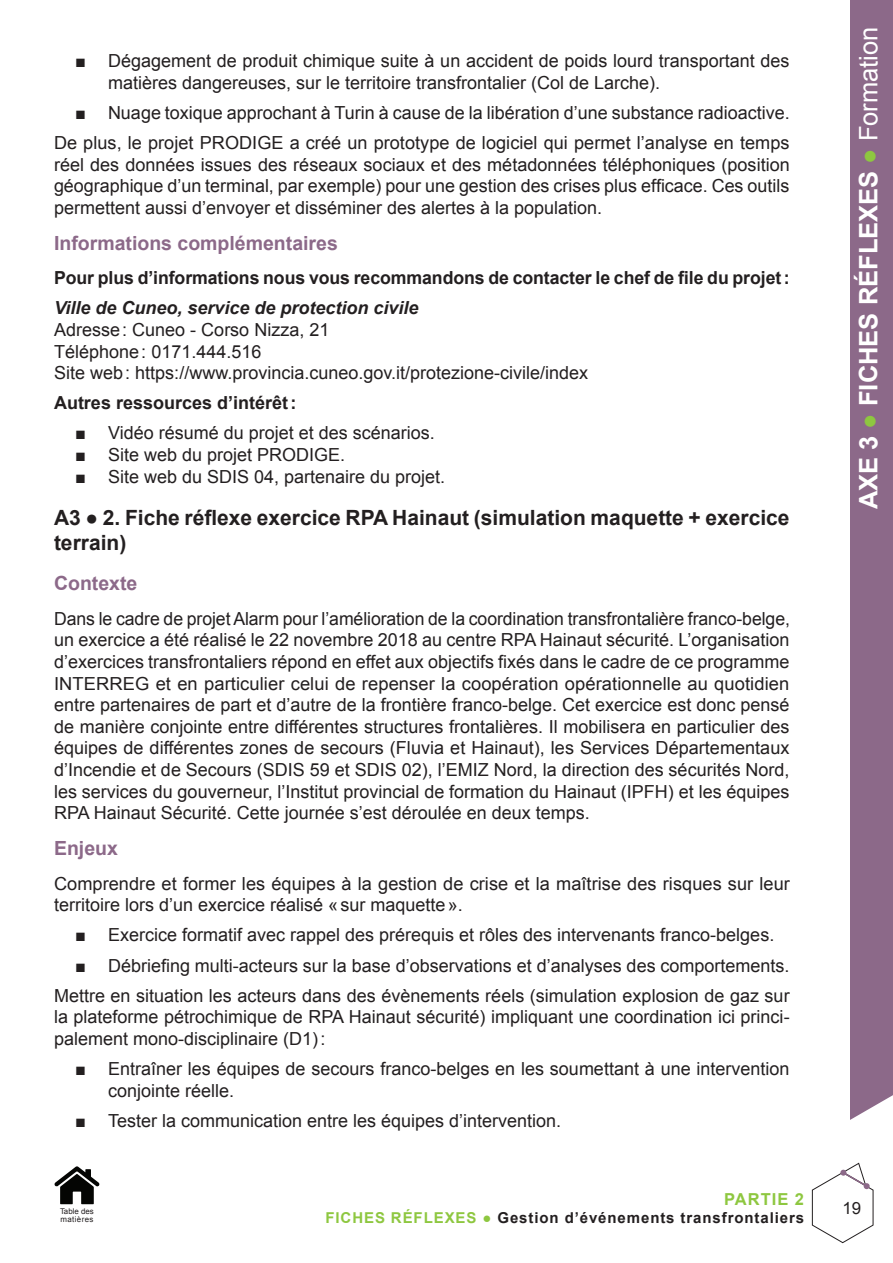
<style>
.page{position:relative;width:893px;height:1263px;background:#fff}
.page>*{position:absolute;margin:0;border:0;box-sizing:border-box;transform-origin:0 0}
.t1{font:700 25.5px "Arial";color:#fff}
.t2{font:25.5px "Arial";color:#fff}
.Titre_2{font:700 21px/25.2px "Arial";color:#231f20}
.Titre_3{font:700 19.5px "Arial";color:#8c6989}
.Bloc_texte{font:18px/21.6px "Arial";color:#231f20}
.Bloc_texte-2{font:700 18px "Arial";letter-spacing:-.005em;color:#231f20}
.Bloc_texte-3{font:italic 700 18px "Arial";color:#231f20}
.t3{font:16.8px "Arial";color:#231f20}
.t4{font:700 16.5px "Arial";letter-spacing:.06em;color:#8ec740}
.t5{font:700 15px "Arial";letter-spacing:.06em;color:#231f20}
.t6{font:7.95px/7.9px "Arial";letter-spacing:.05em;color:#231f20}
.s1{color:#8ec740}
.s2{font-weight:400;color:#8ec740}
.s3{font-weight:400}
</style>
<div class="page">
<svg style="left:811px;top:1162px;width:63px;height:81px"></svg>
<div style="left:840px;top:1169px;width:7px;height:7px;background:#8c6989;border-radius:50%"></div>
<div style="left:863px;top:1183px;width:7px;height:6px;background:#8c6989;border-radius:50%"></div>
<div style="left:822px;top:1187px;width:41px;height:41px;background:#fff;border-radius:50%"></div>
<div style="left:850px;top:0;width:43px;height:1121px;background:#8c6989"></div>
<svg style="left:850px;top:1095px;width:43px;height:26px"></svg>
<svg style="left:55px;top:1166px;width:44px;height:38px"></svg>
<p class="Bloc_texte" style="left:108px;top:50px;width:683px;text-indent:-33px">■ Dégagement de produit chimique suite à un accident de poids lourd transportant des matières dangereuses, sur le territoire transfrontalier (Col de Larche).</p>
<p class="Bloc_texte" style="left:75px;top:102px;width:716px">■ Nuage toxique approchant à Turin à cause de la libération d’une substance radioactive.</p>
<p class="Bloc_texte" style="left:54px;top:132px;width:737px;text-align:justify">De plus, le projet PRODIGE a créé un prototype de logiciel qui permet l’analyse en temps réel des données issues des réseaux sociaux et des métadonnées téléphoniques (position géographique d’un terminal, par exemple) pour une gestion des crises plus efficace. Ces outils permettent aussi d’envoyer et disséminer des alertes à la population.</p>
<p class="Titre_3" style="left:54px;top:230px;width:285px">Informations complémentaires</p>
<p class="Bloc_texte-2" style="left:54px;top:266px;width:737px">Pour plus d’informations nous vous recommandons de contacter le chef de file du projet:</p>
<p class="Bloc_texte-3" style="left:54px;top:296px;width:366px">Ville de Cuneo, service de protection civile</p>
<p class="Bloc_texte" style="left:54px;top:319px;width:277px">Adresse: Cuneo - Corso Nizza, 21</p>
<p class="Bloc_texte" style="left:54px;top:341px;width:209px">Téléphone: 0171.444.516</p>
<p class="Bloc_texte" style="left:54px;top:362px;width:536px">Site web: https://www.provincia.cuneo.gov.it/protezione-civile/index</p>
<p class="Bloc_texte-2" style="left:54px;top:391px;width:244px">Autres ressources d’intérêt:</p>
<p class="Bloc_texte" style="left:75px;top:422px;width:361px">■ Vidéo résumé du projet et des scénarios.</p>
<p class="Bloc_texte" style="left:75px;top:444px;width:271px">■ Site web du projet PRODIGE.</p>
<p class="Bloc_texte" style="left:75px;top:466px;width:371px">■ Site web du SDIS 04, partenaire du projet.</p>
<p class="Titre_2" style="left:54px;top:505px;width:737px">A3 ● 2. Fiche réflexe exercice RPA Hainaut (simulation maquette + exercice terrain)</p>
<p class="Titre_3" style="left:54px;top:571px;width:85px">Contexte</p>
<p class="Bloc_texte" style="left:54px;top:608px;width:737px;text-align:justify">Dans le cadre de projet Alarm pour l’amélioration de la coordination transfrontalière franco-belge, un exercice a été réalisé le 22 novembre 2018 au centre RPA Hainaut sécurité. L’organisation d’exercices transfrontaliers répond en effet aux objectifs fixés dans le cadre de ce programme INTERREG et en particulier celui de repenser la coopération opérationnelle au quotidien entre partenaires de part et d’autre de la frontière franco-belge. Cet exercice est donc pensé de manière conjointe entre différentes structures frontalières. Il mobilisera en particulier des équipes de différentes zones de secours (Fluvia et Hainaut), les Services Départementaux d’Incendie et de Secours (SDIS 59 et SDIS 02), l’EMIZ Nord, la direction des sécurités Nord, les services du gouverneur, l’Institut provincial de formation du Hainaut (IPFH) et les équipes RPA Hainaut Sécurité. Cette journée s’est déroulée en deux temps.</p>
<p class="Titre_3" style="left:54px;top:836px;width:65px">Enjeux</p>
<p class="Bloc_texte" style="left:54px;top:873px;width:737px">Comprendre et former les équipes à la gestion de crise et la maîtrise des risques sur leur territoire lors d’un exercice réalisé «sur maquette».</p>
<p class="Bloc_texte" style="left:75px;top:924px;width:701px">■ Exercice formatif avec rappel des prérequis et rôles des intervenants franco-belges.</p>
<p class="Bloc_texte" style="left:75px;top:954px;width:716px">■ Débriefing multi-acteurs sur la base d’observations et d’analyses des comportements.</p>
<p class="Bloc_texte" style="left:54px;top:985px;width:737px;text-align:justify">Mettre en situation les acteurs dans des évènements réels (simulation explosion de gaz sur la plateforme pétrochimique de RPA Hainaut sécurité) impliquant une coordination ici princi&shy;palement mono-disciplinaire (D1):</p>
<p class="Bloc_texte" style="left:108px;top:1058px;width:683px;text-indent:-33px">■ Entraîner les équipes de secours franco-belges en les soumettant à une intervention conjointe réelle.</p>
<p class="Bloc_texte" style="left:75px;top:1110px;width:487px">■ Tester la communication entre les équipes d’intervention.</p>
<p class="t6" style="left:60px;top:1207px;width:35px">Table des matières</p>
<p class="t4" style="left:724px;top:1188px;width:81px">PARTIE 2</p>
<p class="t5" style="left:325px;top:1207px;width:480px"><span class="s1">FICHES RÉFLEXES</span> <span class="s2">●</span> Gestion d’événements transfrontaliers</p>
<h1 class="t1" style="left:852px;top:509px;width:484px;rotate:-90deg">AXE 3 <span class="s2">●</span> FICHES RÉFLEXES <span class="s2">●</span> <span class="s3">Formation</span></h1>
<h1 class="t2" style="left:852px;top:160px;width:94px;rotate:-90deg">Intr duc</h1>
<p class="t3" style="left:842px;top:1197px;width:20px">19</p>
</div>
